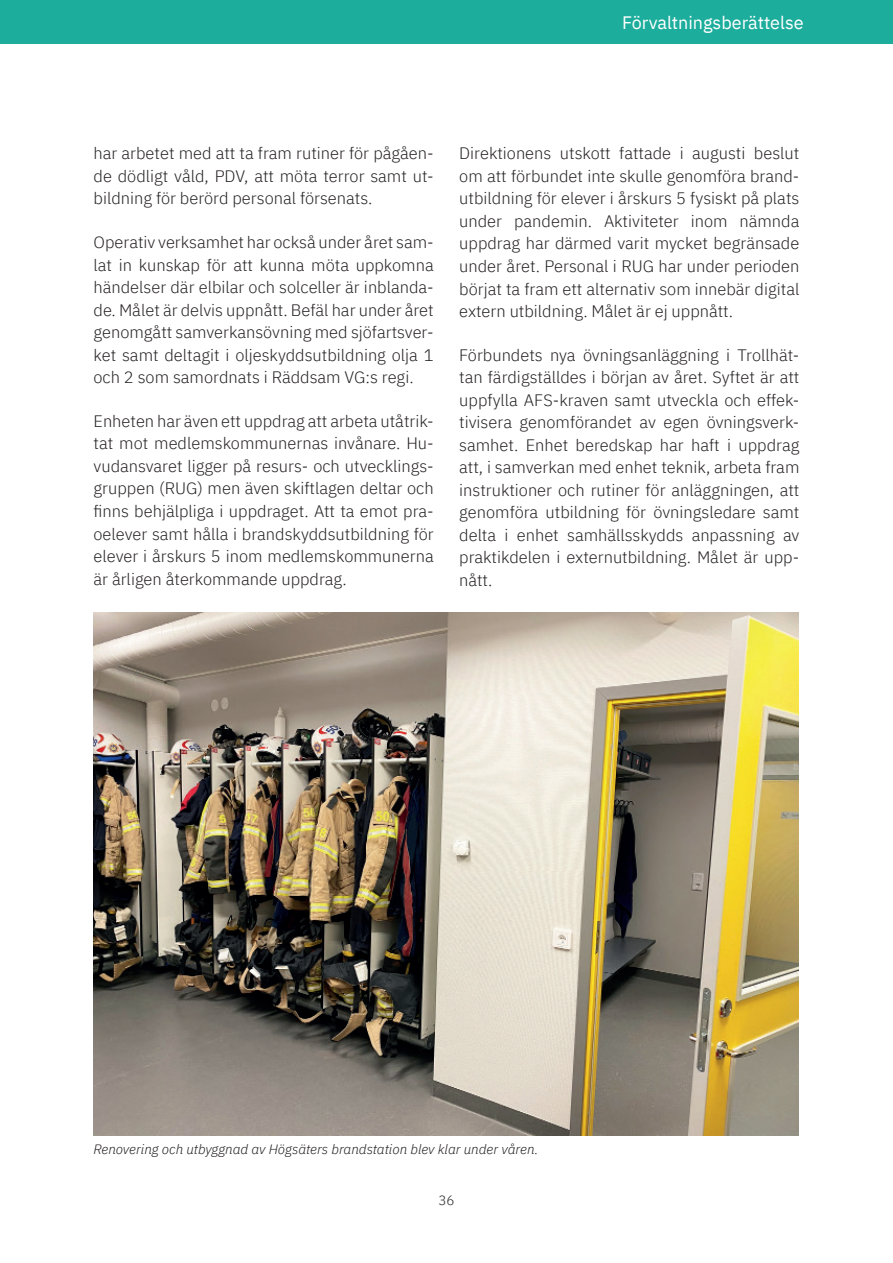
<style>
.page{position:relative;width:893px;height:1263px;background:#fff}
.page>*{position:absolute;margin:0;border:0;box-sizing:border-box;transform-origin:0 0}
.t1{font:18px "IBM Plex Sans";color:#fff}
.t2{font:300 16.5px/22.5px "IBM Plex Sans";color:#231f20;text-align:justify}
.t3{font:italic 300 13.5px "IBM Plex Sans";color:#231f20}
.t4{font:300 13.5px "IBM Plex Sans";color:#231f20}
</style>
<div class="page">
<div style="left:0;top:0;width:893px;height:43px;background:#1cad9c"></div>
<img style="left:94px;top:612px;width:704px;height:523px">
<p class="t1" style="left:622px;top:8px;width:183px">Förvaltningsberättelse</p>
<p class="t2" style="left:94px;top:141px;width:342px">har arbetet med att ta fram rutiner för pågåen&shy;de dödligt våld, PDV, att möta terror samt ut&shy;bildning för berörd personal försenats.</p>
<p class="t2" style="left:94px;top:230px;width:342px">Operativ verksamhet har också under året sam&shy;lat in kunskap för att kunna möta uppkomna händelser där elbilar och solceller är inblanda&shy;de. Målet är delvis uppnått. Befäl har under året genomgått samverkansövning med sjöfartsver&shy;ket samt deltagit i oljeskyddsutbildning olja 1 och 2 som samordnats i Räddsam VG:s regi.</p>
<p class="t2" style="left:94px;top:408px;width:342px">Enheten har även ett uppdrag att arbeta utåtrik&shy;tat mot medlemskommunernas invånare. Hu&shy;vudansvaret ligger på resurs- och utvecklings&shy;gruppen (RUG) men även skiftlagen deltar och finns behjälpliga i uppdraget. Att ta emot pra&shy;oelever samt hålla i brandskyddsutbildning för elever i årskurs 5 inom medlemskommunerna är årligen återkommande uppdrag.</p>
<p class="t2" style="left:459px;top:141px;width:342px">Direktionens utskott fattade i augusti beslut om att förbundet inte skulle genomföra brand&shy;utbildning för elever i årskurs 5 fysiskt på plats under pandemin. Aktiviteter inom nämnda uppdrag har därmed varit mycket begränsade under året. Personal i RUG har under perioden börjat ta fram ett alternativ som innebär digital extern utbildning. Målet är ej uppnått.</p>
<p class="t2" style="left:459px;top:342px;width:342px">Förbundets nya övningsanläggning i Trollhät&shy;tan färdigställdes i början av året. Syftet är att uppfylla AFS-kraven samt utveckla och effek&shy;tivisera genomförandet av egen övningsverk&shy;samhet. Enhet beredskap har haft i uppdrag att, i samverkan med enhet teknik, arbeta fram instruktioner och rutiner för anläggningen, att genomföra utbildning för övningsledare samt delta i enhet samhällsskydds anpassning av praktikdelen i externutbildning. Målet är upp&shy;nått.</p>
<p class="t3" style="left:94px;top:1139px;width:446px">Renovering och utbyggnad av Högsäters brandstation blev klar under våren.</p>
<p class="t4" style="left:438px;top:1190px;width:18px">36</p>
</div>
